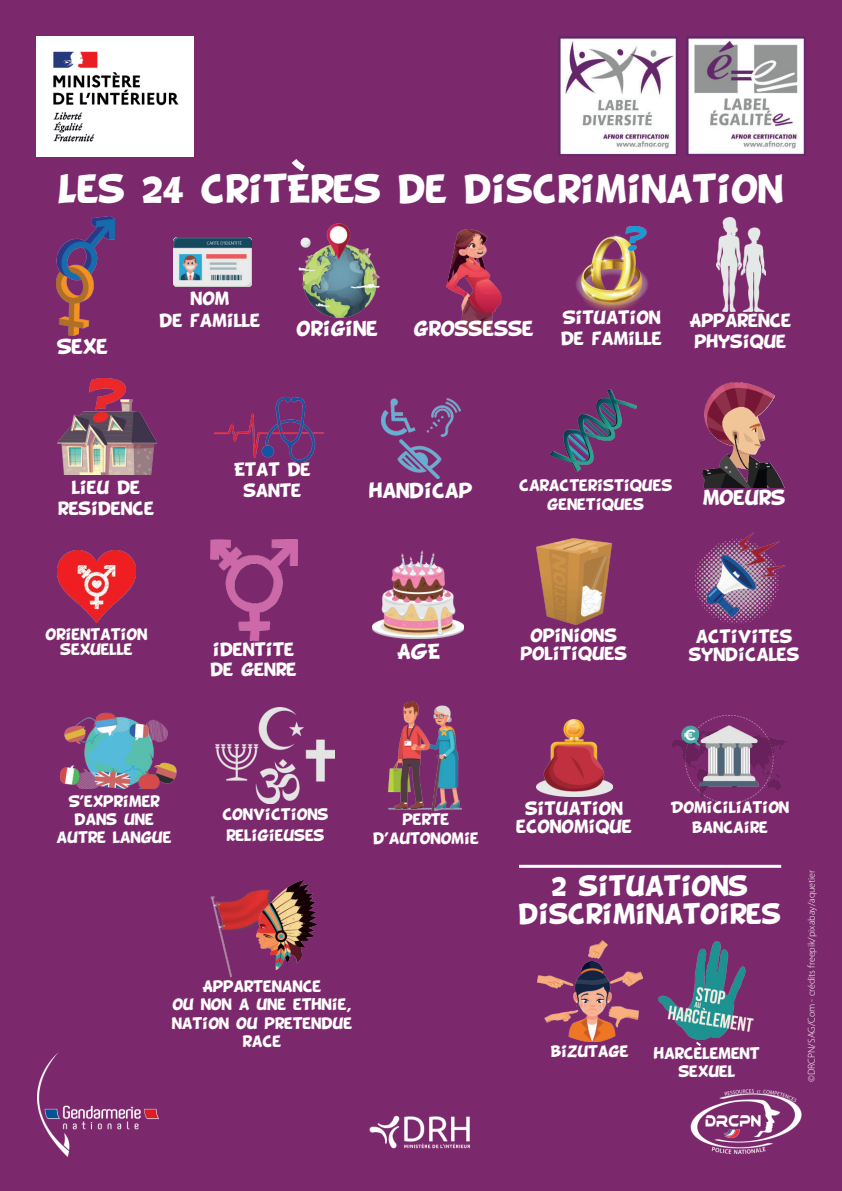
<style>
.page{position:relative;width:842px;height:1191px;background:#7c286c}
.page>*{position:absolute;margin:0;border:0;box-sizing:border-box;transform-origin:0 0}
.t1{font:32px "BD Cartoon Shout";color:#fff}
.t2{font:23px/27.6px "BD Cartoon Shout";color:#fff;text-align:center}
.t3{font:17px "BD Cartoon Shout";color:#fff}
.t4{font:15px/20.5px "BD Cartoon Shout";color:#fff;text-align:center}
.t5{font:13px/18.4px "BD Cartoon Shout";color:#fff;text-align:center}
.t6{font:300 10px "Myriad Pro";color:#fff}
</style>
<div class="page">
<img style="left:686px;top:36px;width:120px;height:120px">
<img style="left:558px;top:36px;width:120px;height:120px">
<img style="left:690px;top:1089px;width:112px;height:66px">
<img style="left:671px;top:716px;width:116px;height:87px">
<img style="left:215px;top:397px;width:108px;height:64px">
<img style="left:210px;top:539px;width:87px;height:102px">
<img style="left:447px;top:230px;width:54px;height:103px">
<img style="left:298px;top:223px;width:82px;height:94px">
<img style="left:57px;top:379px;width:100px;height:96px">
<img style="left:56px;top:217px;width:58px;height:118px">
<img style="left:576px;top:226px;width:72px;height:85px">
<img style="left:215px;top:707px;width:120px;height:96px">
<img style="left:716px;top:217px;width:49px;height:94px">
<img style="left:538px;top:940px;width:104px;height:101px">
<img style="left:695px;top:532px;width:91px;height:92px">
<img style="left:173px;top:238px;width:78px;height:49px">
<img style="left:537px;top:539px;width:74px;height:85px">
<img style="left:210px;top:891px;width:68px;height:86px">
<img style="left:256px;top:880px;width:61px;height:89px">
<img style="left:60px;top:712px;width:117px;height:76px">
<img style="left:382px;top:398px;width:78px;height:81px">
<img style="left:388px;top:702px;width:73px;height:108px">
<img style="left:58px;top:550px;width:78px;height:73px">
<img style="left:373px;top:550px;width:91px;height:89px">
<img style="left:537px;top:719px;width:75px;height:77px">
<img style="left:551px;top:389px;width:86px;height:82px">
<img style="left:702px;top:382px;width:83px;height:105px">
<svg style="left:291px;top:159px;width:14px;height:13px"></svg>
<img style="left:36px;top:36px;width:158px;height:121px">
<img style="left:659px;top:941px;width:95px;height:98px">
<svg style="left:695px;top:1039px;width:7px;height:7px"></svg>
<img style="left:369px;top:1115px;width:101px;height:34px">
<hr style="left:519px;top:864px;width:262px;height:3px;background:#fff">
<img style="left:38px;top:1053px;width:120px;height:103px">
<h1 class="t1" style="left:59px;top:173px;width:726px">LES 24 CRITERES DE DISCRIMINATION</h1>
<h3 class="t3" style="left:57px;top:338px;width:52px">SEXE</h3>
<p class="t4" style="left:160px;top:289px;width:102px;line-height:22px">NOM<br>DE FAMILLE</p>
<h3 class="t3" style="left:297px;top:320px;width:83px">ORIGINE</h3>
<h3 class="t3" style="left:414px;top:320px;width:121px">GROSSESSE</h3>
<p class="t4" style="left:561px;top:308px;width:102px;text-align:left">SITUATION<br>DE FAMILLE</p>
<p class="t4" style="left:690px;top:311px;width:103px">APPARENCE<br>PHYSIQUE</p>
<p class="t4" style="left:58px;top:478px;width:98px">LIEU DE<br>RESIDENCE</p>
<p class="t5" style="left:46px;top:627px;width:103px;line-height:15.6px">ORIENTATION<br>SEXUELLE</p>
<p class="t4" style="left:234px;top:460px;width:78px">ETAT DE<br>SANTE</p>
<p class="t4" style="left:211px;top:639px;width:88px;text-align:left">IDENTITE<br>DE GENRE</p>
<h3 class="t3" style="left:369px;top:482px;width:105px">HANDICAP</h3>
<h3 class="t3" style="left:398px;top:643px;width:44px">AGE</h3>
<p class="t5" style="left:519px;top:477px;width:155px">CARACTERISTIQUES<br>GENETIQUES</p>
<h3 class="t3" style="left:703px;top:489px;width:84px">MOEURS</h3>
<p class="t4" style="left:521px;top:626px;width:108px;line-height:18.5px">OPINIONS<br>POLITIQUES</p>
<p class="t4" style="left:689px;top:628px;width:112px;line-height:18.5px">ACTIVITES<br>SYNDICALES</p>
<p class="t5" style="left:57px;top:792px;width:116px">S’EXPRIMER<br>DANS UNE<br>AUTRE LANGUE</p>
<p class="t5" style="left:223px;top:805px;width:107px;line-height:20.5px;text-align:left">CONVICTIONS<br>RELIGIEUSES</p>
<p class="t5" style="left:373px;top:811px;width:107px">PERTE<br>D’AUTONOMIE</p>
<p class="t5" style="left:172px;top:977px;width:182px">APPARTENANCE<br>OU NON A UNE ETHNIE,<br>NATION OU PRETENDUE<br>RACE</p>
<p class="t4" style="left:516px;top:800px;width:117px;line-height:18.5px">SITUATION<br>ECONOMIQUE</p>
<p class="t5" style="left:671px;top:797px;width:120px;line-height:20.5px">DOMICILIATION<br>BANCAIRE</p>
<h2 class="t2" style="left:519px;top:873px;width:263px">2 SITUATIONS<br>DISCRIMINATOIRES</h2>
<p class="t5" style="left:551px;top:1042px;width:79px">BIZUTAGE</p>
<p class="t5" style="left:654px;top:1044px;width:107px">HARCELEMENT<br>SEXUEL</p>
<p class="t6" style="left:808px;top:1082px;width:214px;rotate:-90deg">©DRCPN/SAG/Com - crédits freepik/pixabay/aquetier</p>
</div>
